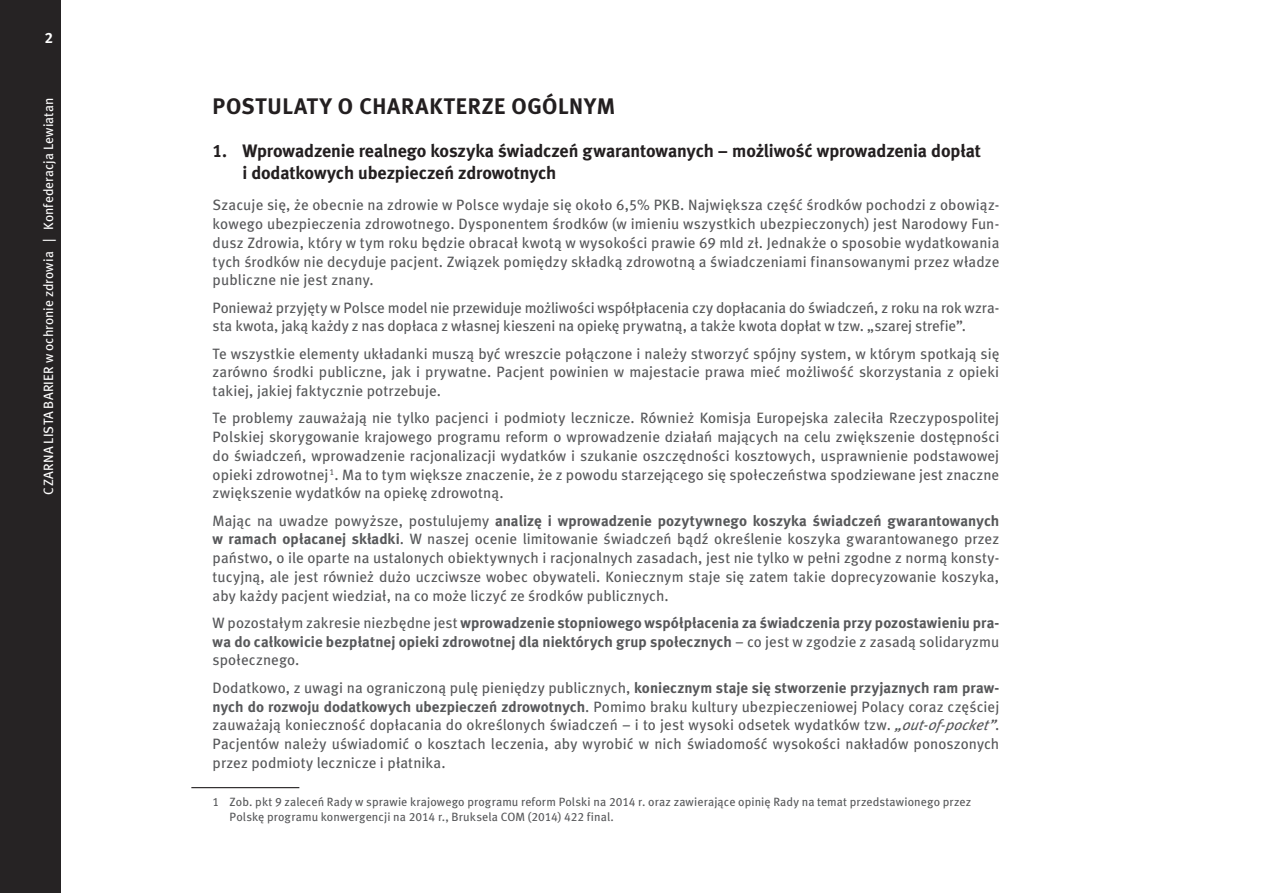
<style>
.page{position:relative;width:1263px;height:893px;background:#fff}
.page>*{position:absolute;margin:0;border:0;box-sizing:border-box;transform-origin:0 0}
.rozdzial{font:22.5px "Meta Bold CELF";letter-spacing:.03em;color:#231f20}
.podrozdzial{font:18px/21.6px "Meta Bold CELF";letter-spacing:-.005em;color:#231f20}
.txt{font:15px/18.8px "Meta Book CELF";letter-spacing:.005em;color:#57585a;text-align:justify}
.txt-2{font:15px/18.8px "Meta Bold CELF";letter-spacing:.005em;color:#57585a;text-align:justify}
.t1{font:15px "Meta Bold CELF";color:#fff}
.t2{font:13.5px "Meta Book CELF";letter-spacing:.01em;color:#fff}
.przypis{font:12px/14.4px "Meta Book CELF";letter-spacing:.01em;color:#57585a}
.s1{font-family:"Meta Bold CELF"}
.s2{font-family:"Meta Book CELF"}
.s3{font-style:italic}
</style>
<div class="page">
<div style="left:0;top:0;width:61px;height:893px;background:#262324"></div>
<hr style="left:191px;top:787px;width:108px;height:1px;background:#231f20">
<p class="t1" style="left:45px;top:28px;width:10px">2</p>
<p class="t2" style="left:40px;top:494px;width:398px;rotate:-90deg">CZARNA LISTA BARIER w ochronie zdrowia | Konfederacja Lewiatan</p>
<p class="rozdzial" style="left:213px;top:92px;width:404px">POSTULATY O CHARAKTERZE OGÓLNYM</p>
<p class="podrozdzial" style="left:242px;top:140px;width:740px;text-indent:-30px">1. Wprowadzenie realnego koszyka świadczeń gwarantowanych – możliwość wprowadzenia dopłat i dodatkowych ubezpieczeń zdrowotnych</p>
<p class="txt" style="left:213px;top:196px;width:788px">Szacuje się, że obecnie na zdrowie w Polsce wydaje się około 6,5% PKB. Największa część środków pochodzi z obowiąz&shy;kowego ubezpieczenia zdrowotnego. Dysponentem środków (w imieniu wszystkich ubezpieczonych) jest Narodowy Fun&shy;dusz Zdrowia, który w tym roku będzie obracał kwotą w wysokości prawie 69 mld zł. Jednakże o sposobie wydatkowania tych środków nie decyduje pacjent. Związek pomiędzy składką zdrowotną a świadczeniami finansowanymi przez władze publiczne nie jest znany.</p>
<p class="txt" style="left:213px;top:298px;width:788px">Ponieważ przyjęty w Polsce model nie przewiduje możliwości współpłacenia czy dopłacania do świadczeń, z roku na rok wzra&shy;sta kwota, jaką każdy z nas dopłaca z własnej kieszeni na opiekę prywatną, a także kwota dopłat w tzw. „szarej strefie”.</p>
<p class="txt" style="left:213px;top:344px;width:788px">Te wszystkie elementy układanki muszą być wreszcie połączone i należy stworzyć spójny system, w którym spotkają się zarówno środki publiczne, jak i prywatne. Pacjent powinien w majestacie prawa mieć możliwość skorzystania z opieki takiej, jakiej faktycznie potrzebuje.</p>
<p class="txt" style="left:213px;top:409px;width:788px">Te problemy zauważają nie tylko pacjenci i podmioty lecznicze. Również Komisja Europejska zaleciła Rzeczypospolitej Polskiej skorygowanie krajowego programu reform o wprowadzenie działań mających na celu zwiększenie dostępności do świadczeń, wprowadzenie racjonalizacji wydatków i szukanie oszczędności kosztowych, usprawnienie podstawowej opieki zdrowotnej<sup>1</sup>. Ma to tym większe znaczenie, że z powodu starzejącego się społeczeństwa spodziewane jest znaczne zwiększenie wydatków na opiekę zdrowotną.</p>
<p class="txt" style="left:213px;top:511px;width:788px">Mając na uwadze powyższe, postulujemy <span class="s1">analizę i wprowadzenie pozytywnego koszyka świadczeń gwarantowanych w ramach opłacanej składki</span>. W naszej ocenie limitowanie świadczeń bądź określenie koszyka gwarantowanego przez państwo, o ile oparte na ustalonych obiektywnych i racjonalnych zasadach, jest nie tylko w pełni zgodne z normą konsty&shy;tucyjną, ale jest również dużo uczciwsze wobec obywateli. Koniecznym staje się zatem takie doprecyzowanie koszyka, aby każdy pacjent wiedział, na co może liczyć ze środków publicznych.</p>
<p class="txt-2" style="left:213px;top:613px;width:788px"><span class="s2">W pozostałym zakresie niezbędne jest</span> wprowadzenie stopniowego współpłacenia za świadczenia przy pozostawieniu pra&shy;wa do całkowicie bezpłatnej opieki zdrowotnej dla niektórych grup społecznych <span class="s2">– co jest w zgodzie z zasadą solidaryzmu społecznego.</span></p>
<p class="txt" style="left:213px;top:678px;width:788px">Dodatkowo, z uwagi na ograniczoną pulę pieniędzy publicznych, <span class="s1">koniecznym staje się stworzenie przyjaznych ram praw&shy;nych do rozwoju dodatkowych ubezpieczeń zdrowotnych</span>. Pomimo braku kultury ubezpieczeniowej Polacy coraz częściej zauważają konieczność dopłacania do określonych świadczeń – i to jest wysoki odsetek wydatków tzw. <span class="s3">„out-of-pocket”</span>.<br>Pacjentów należy uświadomić o kosztach leczenia, aby wyrobić w nich świadomość wysokości nakładów ponoszonych przez podmioty lecznicze i płatnika.</p>
<p class="przypis" style="left:230px;top:795px;width:743px;text-indent:-17px">1 Zob. pkt 9 zaleceń Rady w sprawie krajowego programu reform Polski na 2014 r. oraz zawierające opinię Rady na temat przedstawionego przez<br>Polskę programu konwergencji na 2014 r., Bruksela COM (2014) 422 final.</p>
</div>
